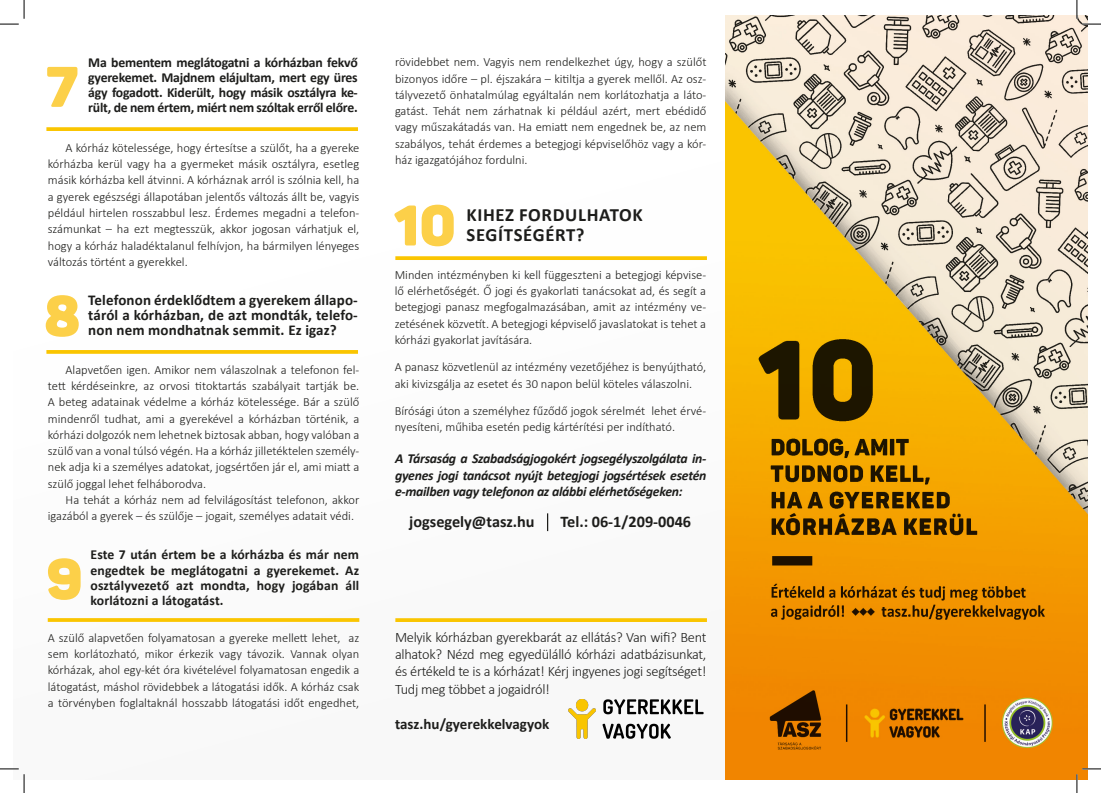
<style>
.page{position:relative;width:1101px;height:793px;background:#fff}
.page>*{position:absolute;margin:0;border:0;box-sizing:border-box;transform-origin:0 0}
.t1{font:56.25px "Panton Black Caps";color:#fcd049}
.t2{font:700 18.75px "Calibri";letter-spacing:.035em;color:#1d1d1b}
.t3{font:700 16.25px "Calibri";color:#1d1d1b}
.t4{font:700 15px/15px "Calibri";letter-spacing:.01em;color:#1d1d1b;text-align:justify}
.t5{font:300 14.38px/17.2px "Calibri";letter-spacing:-.02em;color:#1d1d1b;text-align:justify}
.t6{font:700 13.75px/15px "Calibri";letter-spacing:-.015em;color:#1d1d1b;text-align:justify}
.t7{font:italic 700 13.75px/16.5px "Calibri";letter-spacing:-.02em;color:#1d1d1b;text-align:justify}
.t8{font:300 12.5px/16.2px "Calibri";color:#1d1d1b;text-align:justify}
</style>
<div class="page">
<svg style="left:46px;top:127px;width:312px;height:4px"></svg>
<hr style="left:48px;top:618px;width:311px;height:3px;background:#fac500">
<hr style="left:46px;top:350px;width:312px;height:3px;background:#fac500">
<svg style="left:395px;top:256px;width:312px;height:4px"></svg>
<hr style="left:395px;top:618px;width:312px;height:3px;background:#fac500">
<svg style="left:547px;top:513px;width:1px;height:18px"></svg>
<img style="left:726px;top:15px;width:361px;height:764px">
<img style="left:568px;top:699px;width:135px;height:39px">
<svg style="left:0;top:0;width:25px;height:25px"></svg>
<svg style="left:0;top:768px;width:25px;height:24px"></svg>
<svg style="left:1076px;top:0;width:24px;height:25px"></svg>
<svg style="left:1076px;top:767px;width:24px;height:25px"></svg>
<p class="t1" style="left:46px;top:51px;width:33px">7</p>
<p class="t6" style="left:88px;top:55px;width:271px">Ma bementem meglátogatni a kórházban fekvő gyerekemet. Majdnem elájultam, mert egy üres ágy fogadott. Kiderült, hogy másik osztályra ke&shy;rült, de nem értem, miért nem szóltak erről előre.</p>
<p class="t8" style="left:48px;top:139px;width:313px;text-indent:18px">A kórház kötelessége, hogy értesítse a szülőt, ha a gyereke kórházba kerül vagy ha a gyermeket másik osztályra, esetleg másik kórházba kell átvinni. A kórháznak arról is szólnia kell, ha a gyerek egészségi állapotában jelentős változás állt be, vagyis például hirtelen rosszabbul lesz. Érdemes megadni a telefon&shy;számunkat – ha ezt megtesszük, akkor jogosan várhatjuk el, hogy a kórház haladéktalanul felhívjon, ha bármilyen lényeges változás történt a gyerekkel.</p>
<p class="t1" style="left:44px;top:280px;width:38px">8</p>
<p class="t4" style="left:88px;top:292px;width:271px">Telefonon érdeklődtem a gyerekem állapo&shy;táról a kórházban, de azt mondták, telefo&shy;non nem mondhatnak semmit. Ez igaz?</p>
<p class="t8" style="left:48px;top:361px;width:313px;text-indent:18px">Alapvetően igen. Amikor nem válaszolnak a telefonon fel&shy;tett kérdéseinkre, az orvosi titoktartás szabályait tartják be.<br>A beteg adatainak védelme a kórház kötelessége. Bár a szülő mindenről tudhat, ami a gyerekével a kórházban történik, a kórházi dolgozók nem lehetnek biztosak abban, hogy valóban a szülő van a vonal túlsó végén. Ha a kórház jilletéktelen személy&shy;nek adja ki a személyes adatokat, jogsértően jár el, ami miatt a szülő joggal lehet felháborodva.</p>
<p class="t8" style="left:48px;top:491px;width:313px;text-indent:18px">Ha tehát a kórház nem ad felvilágosítást telefonon, akkor igazából a gyerek – és szülője – jogait, személyes adatait védi.</p>
<p class="t1" style="left:46px;top:542px;width:38px">9</p>
<p class="t6" style="left:90px;top:547px;width:270px">Este 7 után értem be a kórházba és már nem engedtek be meglátogatni a gyerekemet. Az osztályvezető azt mondta, hogy jogában áll korlátozni a látogatást.</p>
<p class="t8" style="left:48px;top:629px;width:313px">A szülő alapvetően folyamatosan a gyereke mellett lehet, az sem korlátozható, mikor érkezik vagy távozik. Vannak olyan kórházak, ahol egy-két óra kivételével folyamatosan engedik a látogatást, máshol rövidebbek a látogatási idők. A kórház csak a törvényben foglaltaknál hosszabb látogatási időt engedhet,</p>
<p class="t8" style="left:395px;top:54px;width:313px">rövidebbet nem. Vagyis nem rendelkezhet úgy, hogy a szülőt bizonyos időre – pl. éjszakára – kitiltja a gyerek mellől. Az osz&shy;tályvezető önhatalmúlag egyáltalán nem korlátozhatja a láto&shy;gatást. Tehát nem zárhatnak ki például azért, mert ebédidő vagy műszakátadás van. Ha emiatt nem engednek be, az nem szabályos, tehát érdemes a betegjogi képviselőhöz vagy a kór&shy;ház igazgatójához fordulni.</p>
<p class="t1" style="left:394px;top:189px;width:63px">10</p>
<p class="t2" style="left:466px;top:202px;width:178px">KIHEZ FORDULHATOK</p>
<p class="t2" style="left:466px;top:222px;width:119px">SEGÍTSÉGÉRT?</p>
<p class="t8" style="left:395px;top:266px;width:313px">Minden intézményben ki kell függeszteni a betegjogi képvise&shy;lő elérhetőségét. Ő jogi és gyakorlati tanácsokat ad, és segít a betegjogi panasz megfogalmazásában, amit az intézmény ve&shy;zetésének közvetít. A betegjogi képviselő javaslatokat is tehet a kórházi gyakorlat javítására.</p>
<p class="t8" style="left:395px;top:359px;width:313px">A panasz közvetlenül az intézmény vezetőjéhez is benyújtható, aki kivizsgálja az esetet és 30 napon belül köteles válaszolni.</p>
<p class="t8" style="left:395px;top:402px;width:313px">Bírósági úton a személyhez fűződő jogok sérelmét lehet érvé&shy;nyesíteni, műhiba esetén pedig kártérítési per indítható.</p>
<p class="t7" style="left:395px;top:449px;width:313px">A Társaság a Szabadságjogokért jogsegélyszolgálata in&shy;gyenes jogi tanácsot nyújt betegjogi jogsértések esetén e-mailben vagy telefonon az alábbi elérhetőségeken:</p>
<p class="t3" style="left:409px;top:510px;width:127px">jogsegely@tasz.hu</p>
<p class="t3" style="left:560px;top:510px;width:132px">Tel.: 06-1/209-0046</p>
<p class="t5" style="left:395px;top:628px;width:313px">Melyik kórházban gyerekbarát az ellátás? Van wifi? Bent alhatok? Nézd meg egyedülálló kórházi adatbázisunkat, és értékeld te is a kórházat! Kérj ingyenes jogi segítséget!<br>Tudj meg többet a jogaidról!</p>
<p class="t4" style="left:395px;top:715px;width:156px">tasz.hu/gyerekkelvagyok</p>
</div>
